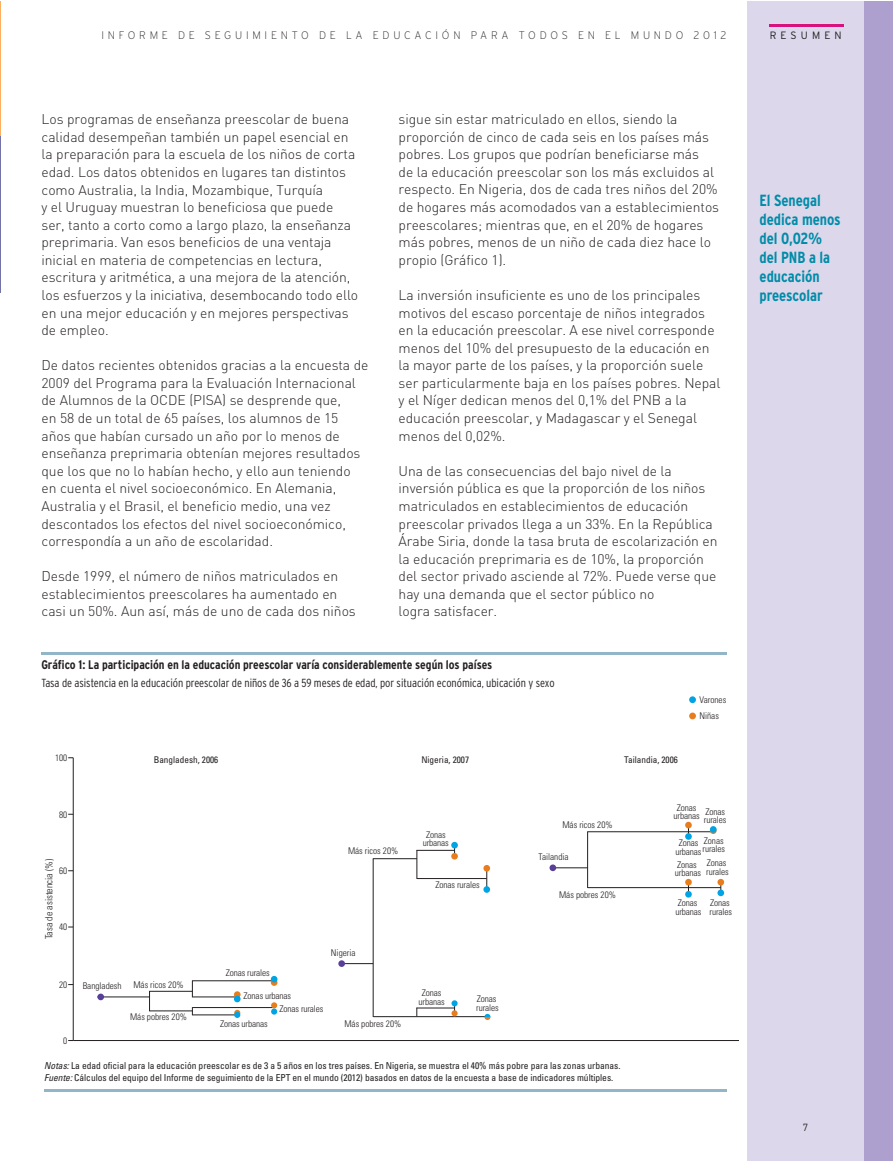
<style>
.page{position:relative;width:893px;height:1161px;background:#fff}
.page>*{position:absolute;margin:0;border:0;box-sizing:border-box;transform-origin:0 0}
.t1{font:700 condensed 16.05px/19px "Interstate Plus";letter-spacing:-.005em;color:#008ca8}
.t2{font:300 13.95px/17.5px "DIN";letter-spacing:-.005em;color:#231f20}
.t3{font:700 condensed 12.45px "Interstate Plus";letter-spacing:-.005em;color:#231f20}
.t4{font:300 condensed 11.7px "Interstate Plus";letter-spacing:-.005em;color:#231f20}
.t5{font:200 10.95px "Interstate";letter-spacing:.35em;color:#231f20}
.t6{font:300 10.65px "Interstate";letter-spacing:.4em;color:#231f20}
.t7{font:10.2px "DIN";color:#231f20}
.t8{font:300 condensed 9.9px "Univers";color:#231f20}
.t9{font:condensed 9.45px/11.7px "Univers";letter-spacing:-.005em;color:#231f20}
.t10{font:300 condensed 9.3px/8.6px "Univers";letter-spacing:-.01em;color:#231f20}
.t11{font:condensed 9.3px "Univers";color:#231f20}
.s1{font-style:italic}
</style>
<div class="page">
<div style="left:863px;top:1px;width:30px;height:1159px;background:#ada0ce"></div>
<div style="left:747px;top:1px;width:116px;height:1159px;background:#dcd7eb"></div>
<hr style="left:769px;top:24px;width:75px;height:3px;background:#d7117e">
<hr style="left:41px;top:652px;width:685px;height:3px;background:#92b6c7">
<hr style="left:44px;top:1089px;width:682px;height:3px;background:#92b6c7">
<hr style="left:587px;top:831px;width:127px;height:1px;background:#231f20">
<hr style="left:97px;top:996px;width:53px;height:1px;background:#231f20">
<hr style="left:149px;top:990px;width:43px;height:1px;background:#231f20">
<hr style="left:192px;top:1014px;width:45px;height:1px;background:#231f20">
<hr style="left:150px;top:1010px;width:43px;height:1px;background:#231f20">
<hr style="left:192px;top:1007px;width:82px;height:1px;background:#231f20">
<hr style="left:192px;top:980px;width:82px;height:1px;background:#231f20">
<hr style="left:192px;top:996px;width:45px;height:1px;background:#231f20">
<svg style="left:149px;top:990px;width:1px;height:21px"></svg>
<svg style="left:192px;top:980px;width:1px;height:17px"></svg>
<div style="left:97px;top:993px;width:7px;height:7px;background:#5a3f99;border-radius:50%"></div>
<svg style="left:271px;top:980px;width:6px;height:5px"></svg>
<div style="left:234px;top:991px;width:7px;height:6px;background:#e87d1d;border-radius:50%"></div>
<div style="left:234px;top:995px;width:7px;height:7px;background:#00a4e4;border-radius:50%"></div>
<svg style="left:234px;top:1009px;width:6px;height:8px"></svg>
<div style="left:271px;top:975px;width:6px;height:7px;background:#00a4e4;border-radius:50%"></div>
<svg style="left:271px;top:1002px;width:6px;height:12px"></svg>
<hr style="left:73px;top:757px;width:1px;height:283px;background:#231f20">
<hr style="left:73px;top:1040px;width:666px;height:1px;background:#231f20">
<hr style="left:342px;top:963px;width:31px;height:1px;background:#231f20">
<hr style="left:373px;top:858px;width:44px;height:1px;background:#231f20">
<hr style="left:373px;top:1016px;width:112px;height:1px;background:#231f20">
<hr style="left:416px;top:1007px;width:38px;height:1px;background:#231f20">
<hr style="left:416px;top:850px;width:38px;height:1px;background:#231f20">
<hr style="left:417px;top:878px;width:70px;height:1px;background:#231f20">
<hr style="left:373px;top:858px;width:1px;height:158px;background:#231f20">
<svg style="left:416px;top:850px;width:1px;height:28px"></svg>
<svg style="left:486px;top:871px;width:1px;height:15px"></svg>
<div style="left:338px;top:960px;width:7px;height:6px;background:#5a3f99;border-radius:50%"></div>
<svg style="left:451px;top:852px;width:7px;height:7px"></svg>
<div style="left:451px;top:1010px;width:7px;height:6px;background:#e87d1d;border-radius:50%"></div>
<div style="left:483px;top:865px;width:7px;height:6px;background:#e87d1d;border-radius:50%"></div>
<div style="left:483px;top:886px;width:7px;height:6px;background:#00a4e4;border-radius:50%"></div>
<div style="left:451px;top:1000px;width:7px;height:6px;background:#00a4e4;border-radius:50%"></div>
<svg style="left:451px;top:841px;width:7px;height:7px"></svg>
<svg style="left:484px;top:1013px;width:6px;height:6px"></svg>
<hr style="left:553px;top:867px;width:35px;height:1px;background:#231f20">
<hr style="left:588px;top:887px;width:133px;height:1px;background:#231f20">
<hr style="left:587px;top:831px;width:1px;height:56px;background:#231f20">
<div style="left:549px;top:864px;width:7px;height:7px;background:#5a3f99;border-radius:50%"></div>
<div style="left:685px;top:821px;width:7px;height:7px;background:#e87d1d;border-radius:50%"></div>
<div style="left:685px;top:833px;width:7px;height:6px;background:#00a4e4;border-radius:50%"></div>
<svg style="left:710px;top:826px;width:6px;height:6px"></svg>
<svg style="left:717px;top:878px;width:7px;height:7px"></svg>
<div style="left:717px;top:889px;width:7px;height:7px;background:#00a4e4;border-radius:50%"></div>
<svg style="left:685px;top:890px;width:7px;height:7px"></svg>
<svg style="left:685px;top:878px;width:7px;height:7px"></svg>
<div style="left:689px;top:696px;width:7px;height:7px;background:#00a4e4;border-radius:50%"></div>
<div style="left:689px;top:712px;width:7px;height:7px;background:#e87d1d;border-radius:50%"></div>
<p class="t5" style="left:101px;top:32px;width:627px">INFORME DE SEGUIMIENTO DE LA EDUCACIÓN PARA TODOS EN EL MUNDO 2012</p>
<p class="t6" style="left:770px;top:31px;width:74px">RESUMEN</p>
<p class="t2" style="left:42px;top:112px;width:318px">Los programas de enseñanza preescolar de buena calidad desempeñan también un papel esencial en la preparación para la escuela de los niños de corta edad. Los datos obtenidos en lugares tan distintos como Australia, la India, Mozambique, Turquía<br>y el Uruguay muestran lo beneficiosa que puede ser, tanto a corto como a largo plazo, la enseñanza preprimaria. Van esos beneficios de una ventaja inicial en materia de competencias en lectura, escritura y aritmética, a una mejora de la atención, los esfuerzos y la iniciativa, desembocando todo ello en una mejor educación y en mejores perspectivas de empleo.</p>
<p class="t2" style="left:42px;top:358px;width:328px">De datos recientes obtenidos gracias a la encuesta de 2009 del Programa para la Evaluación Internacional de Alumnos de la OCDE (PISA) se desprende que,<br>en 58 de un total de 65 países, los alumnos de 15 años que habían cursado un año por lo menos de enseñanza preprimaria obtenían mejores resultados que los que no lo habían hecho, y ello aun teniendo en cuenta el nivel socioeconómico. En Alemania, Australia y el Brasil, el beneficio medio, una vez descontados los efectos del nivel socioeconómico, correspondía a un año de escolaridad.</p>
<p class="t2" style="left:42px;top:569px;width:316px">Desde 1999, el número de niños matriculados en establecimientos preescolares ha aumentado en casi un 50%. Aun así, más de uno de cada dos niños</p>
<p class="t2" style="left:399px;top:112px;width:322px">sigue sin estar matriculado en ellos, siendo la proporción de cinco de cada seis en los países más pobres. Los grupos que podrían beneficiarse más<br>de la educación preescolar son los más excluidos al respecto. En Nigeria, dos de cada tres niños del 20% de hogares más acomodados van a establecimientos preescolares; mientras que, en el 20% de hogares más pobres, menos de un niño de cada diez hace lo propio (Gráfico 1).</p>
<p class="t2" style="left:399px;top:288px;width:323px">La inversión insuficiente es uno de los principales motivos del escaso porcentaje de niños integrados en la educación preescolar. A ese nivel corresponde menos del 10% del presupuesto de la educación en la mayor parte de los países, y la proporción suele ser particularmente baja en los países pobres. Nepal y el Níger dedican menos del 0,1% del PNB a la educación preescolar, y Madagascar y el Senegal menos del 0,02%.</p>
<p class="t2" style="left:399px;top:463px;width:320px">Una de las consecuencias del bajo nivel de la inversión pública es que la proporción de los niños matriculados en establecimientos de educación preescolar privados llega a un 33%. En la República Árabe Siria, donde la tasa bruta de escolarización en la educación preprimaria es de 10%, la proporción del sector privado asciende al 72%. Puede verse que hay una demanda que el sector público no<br>logra satisfacer.</p>
<p class="t3" style="left:41px;top:660px;width:453px">Gráfico 1: La participación en la educación preescolar varía considerablemente según los países</p>
<p class="t4" style="left:41px;top:678px;width:515px">Tasa de asistencia en la educación preescolar de niños de 36 a 59 meses de edad, por situación económica, ubicación y sexo</p>
<p class="t10" style="left:55px;top:754px;width:14px">100</p>
<p class="t11" style="left:154px;top:756px;width:66px">Bangladesh, 2006</p>
<p class="t11" style="left:421px;top:756px;width:49px">Nigeria, 2007</p>
<p class="t11" style="left:624px;top:756px;width:55px">Tailandia, 2006</p>
<p class="t10" style="left:699px;top:693px;width:28px;line-height:15.6px">Varones<br>Niñas</p>
<p class="t10" style="left:59px;top:811px;width:10px">80</p>
<p class="t8" style="left:45px;top:939px;width:82px;rotate:-90deg">Tasa de asistencia (%)</p>
<p class="t10" style="left:59px;top:866px;width:10px">60</p>
<p class="t10" style="left:59px;top:923px;width:10px">40</p>
<p class="t10" style="left:59px;top:981px;width:10px">20</p>
<p class="t10" style="left:63px;top:1037px;width:6px">0</p>
<p class="t10" style="left:83px;top:982px;width:40px">Bangladesh</p>
<p class="t10" style="left:133px;top:980px;width:52px">Más ricos 20%</p>
<p class="t10" style="left:130px;top:1013px;width:58px">Más pobres 20%</p>
<p class="t10" style="left:348px;top:847px;width:52px">Más ricos 20%</p>
<p class="t10" style="left:423px;top:831px;width:28px;text-align:center">Zonas urbanas</p>
<p class="t10" style="left:436px;top:881px;width:46px">Zonas rurales</p>
<p class="t10" style="left:226px;top:969px;width:46px">Zonas rurales</p>
<p class="t10" style="left:244px;top:992px;width:49px">Zonas urbanas</p>
<p class="t10" style="left:220px;top:1020px;width:49px">Zonas urbanas</p>
<p class="t10" style="left:279px;top:1005px;width:46px">Zonas rurales</p>
<p class="t10" style="left:331px;top:949px;width:26px">Nigeria</p>
<p class="t10" style="left:344px;top:1020px;width:58px">Más pobres 20%</p>
<p class="t10" style="left:418px;top:989px;width:28px;text-align:center">Zonas urbanas</p>
<p class="t10" style="left:476px;top:995px;width:24px">Zonas rurales</p>
<p class="t10" style="left:562px;top:821px;width:52px">Más ricos 20%</p>
<p class="t10" style="left:539px;top:853px;width:32px">Tailandia</p>
<p class="t10" style="left:559px;top:890px;width:58px">Más pobres 20%</p>
<p class="t9" style="left:44px;top:1060px;width:578px"><span class="s1">Notas:</span> La edad oficial para la educación preescolar es de 3 a 5 años en los tres países. En Nigeria, se muestra el 40% más pobre para las zonas urbanas.<br><span class="s1">Fuente:</span> Cálculos del equipo del Informe de seguimiento de la EPT en el mundo (2012) basados en datos de la encuesta a base de indicadores múltiples.</p>
<p class="t10" style="left:673px;top:804px;width:28px;text-align:center">Zonas urbanas</p>
<p class="t10" style="left:704px;top:808px;width:24px">Zonas rurales</p>
<p class="t10" style="left:702px;top:837px;width:24px">Zonas rurales</p>
<p class="t10" style="left:675px;top:839px;width:28px;text-align:center">Zonas urbanas</p>
<p class="t10" style="left:706px;top:859px;width:24px">Zonas rurales</p>
<p class="t10" style="left:675px;top:861px;width:28px">Zonas urbanas</p>
<p class="t10" style="left:675px;top:899px;width:28px">Zonas urbanas</p>
<p class="t10" style="left:709px;top:899px;width:24px">Zonas rurales</p>
<p class="t1" style="left:759px;top:192px;width:83px">El Senegal dedica menos del 0,02% del PNB a la educación preescolar</p>
<p class="t7" style="left:803px;top:1123px;width:7px">7</p>
</div>
